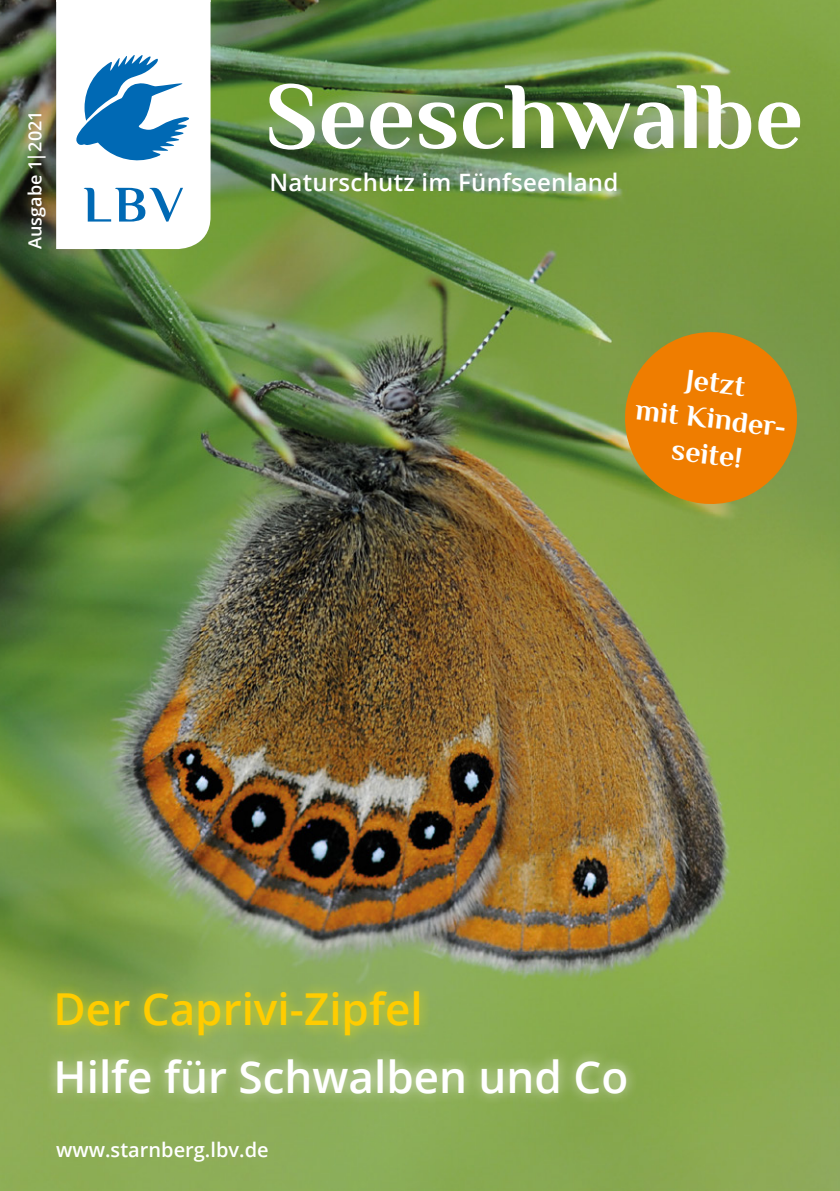
<style>
.page{position:relative;width:840px;height:1191px;background:#fff}
.page>*{position:absolute;margin:0;border:0;box-sizing:border-box;transform-origin:0 0}
.t1{font:700 95px "Philosopher";color:#fff}
.t2{font:600 44px "Open Sans";color:#fff}
.t3{font:600 44px "Open Sans";color:#fc0}
.t4{font:700 30px/36px "Philosopher";color:#fff;text-align:center}
.t5{font:600 24px "Open Sans";letter-spacing:.01em;color:#fff}
.t6{font:600 20px "Open Sans";color:#fff}
.t7{font:600 18px "Open Sans";color:#fff}
</style>
<div class="page">
<img style="left:0;top:0;width:839px;height:1191px">
<svg style="left:56px;top:0;width:154px;height:249px"></svg>
<div style="left:45px;top:980px;width:387px;height:68px;background:#ffed00;opacity:.64"></div>
<div style="left:45px;top:1047px;width:593px;height:58px;background:#fff;opacity:.64"></div>
<svg style="left:619px;top:327px;width:182px;height:182px;background:#cd8615"></svg>
<p class="t7" style="left:23px;top:249px;width:140px;rotate:-90deg">Ausgabe 1|2021</p>
<h1 class="t1" style="left:265px;top:53px;width:539px">Seeschwalbe</h1>
<p class="t5" style="left:269px;top:166px;width:350px">Naturschutz im Fünfseenland</p>
<p class="t4" style="left:642px;top:355px;width:157px;rotate:7deg">Jetzt<br>mit Kinder&shy;seite!</p>
<h2 class="t3" style="left:54px;top:979px;width:370px">Der Caprivi-Zipfel</h2>
<h2 class="t2" style="left:54px;top:1046px;width:575px">Hilfe für Schwalben und Co</h2>
<p class="t6" style="left:56px;top:1135px;width:214px">www.starnberg.lbv.de</p>
</div>
